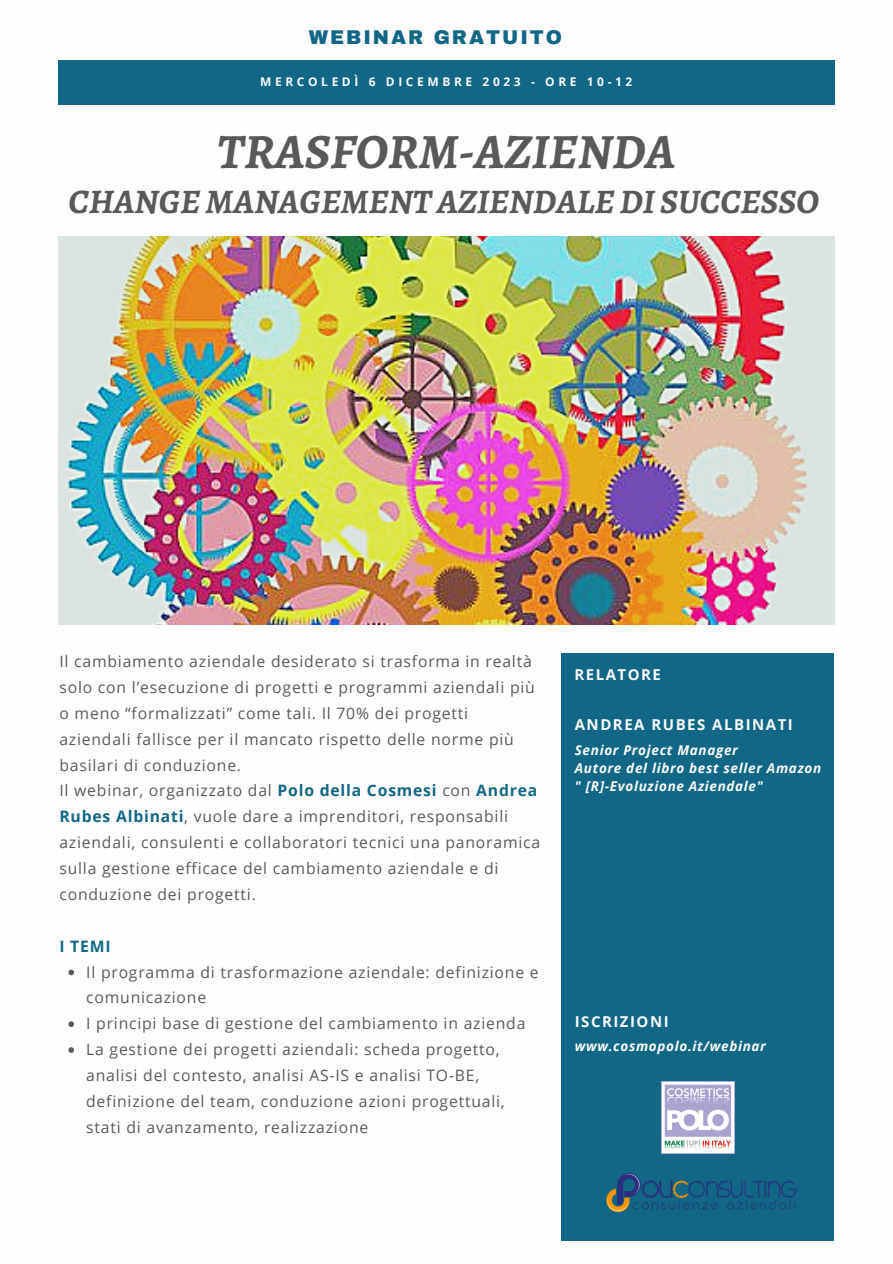
<style>
.page{position:relative;width:893px;height:1264px;background:#fff}
.page>*{position:absolute;margin:0;border:0;box-sizing:border-box;transform-origin:0 0}
.t1{font:italic 700 49.5px "Alegreya";color:#595959}
.t2{font:italic 700 34.5px "Alegreya";color:#595959}
.t3{font:900 19.5px "Archivo";letter-spacing:.1em;color:#116785}
.t4{font:15.75px/25.8px "Open Sans";letter-spacing:.05em;color:#595959}
.t5{font:700 15.75px "Open Sans";color:#116785}
.t6{font:700 15px "Open Sans";letter-spacing:.1em;color:#fafafa}
.t7{font:italic 700 13.5px/18px "Open Sans";letter-spacing:.05em;color:#fafafa}
.t8{font:700 12px "Open Sans";letter-spacing:.3em;color:#fafafa}
.s1{font-weight:700;color:#116785}
</style>
<div class="page">
<div style="left:58px;top:60px;width:776px;height:45px;background:#116785"></div>
<img style="left:58px;top:237px;width:776px;height:387px">
<div style="left:561px;top:653px;width:272px;height:586px;background:#116785"></div>
<img style="left:661px;top:1081px;width:73px;height:72px">
<img style="left:606px;top:1173px;width:190px;height:38px">
<svg style="left:68px;top:969px;width:6px;height:6px"></svg>
<svg style="left:68px;top:1021px;width:6px;height:5px"></svg>
<svg style="left:68px;top:1047px;width:6px;height:5px"></svg>
<p class="t3" style="left:309px;top:26px;width:255px">WEBINAR GRATUITO</p>
<p class="t8" style="left:260px;top:73px;width:374px">MERCOLEDÌ 6 DICEMBRE 2023 - ORE 10-12</p>
<p class="t1" style="left:217px;top:117px;width:459px">TRASFORM-AZIENDA</p>
<p class="t2" style="left:69px;top:178px;width:751px">CHANGE MANAGEMENTAZIENDALEDI SUCCESSO</p>
<p class="t4" style="left:59px;top:648px;width:477px">Il cambiamento aziendale desiderato si trasforma in realtà solo con l’esecuzione di progetti e programmi aziendali più o meno “formalizzati” come tali. Il 70% dei progetti aziendali fallisce per il mancato rispetto delle norme più basilari di conduzione.</p>
<p class="t4" style="left:59px;top:777px;width:482px">Il webinar, organizzato dal <span class="s1">Polo della Cosmesi</span> con <span class="s1">Andrea Rubes Albinati</span>, vuole dare a imprenditori, responsabili aziendali, consulenti e collaboratori tecnici una panoramica sulla gestione efficace del cambiamento aziendale e di conduzione dei progetti.</p>
<p class="t5" style="left:59px;top:934px;width:53px">I TEMI</p>
<p class="t4" style="left:86px;top:958px;width:454px">Il programma di trasformazione aziendale: definizione e comunicazione</p>
<p class="t4" style="left:86px;top:1010px;width:440px">I principi base di gestione del cambiamento in azienda</p>
<p class="t4" style="left:86px;top:1036px;width:420px">La gestione dei progetti aziendali: scheda progetto, analisi del contesto, analisi AS-IS e analisi TO-BE, definizione del team, conduzione azioni progettuali, stati di avanzamento, realizzazione</p>
<p class="t6" style="left:574px;top:663px;width:88px">RELATORE</p>
<p class="t6" style="left:574px;top:714px;width:219px">ANDREA RUBES ALBINATI</p>
<p class="t7" style="left:574px;top:741px;width:165px">Senior Project Manager</p>
<p class="t7" style="left:574px;top:759px;width:248px">Autore del libro best seller Amazon " [R]-Evoluzione Aziendale"</p>
<p class="t6" style="left:574px;top:1011px;width:95px">ISCRIZIONI</p>
<p class="t7" style="left:574px;top:1036px;width:193px">www.cosmopolo.it/webinar</p>
</div>
